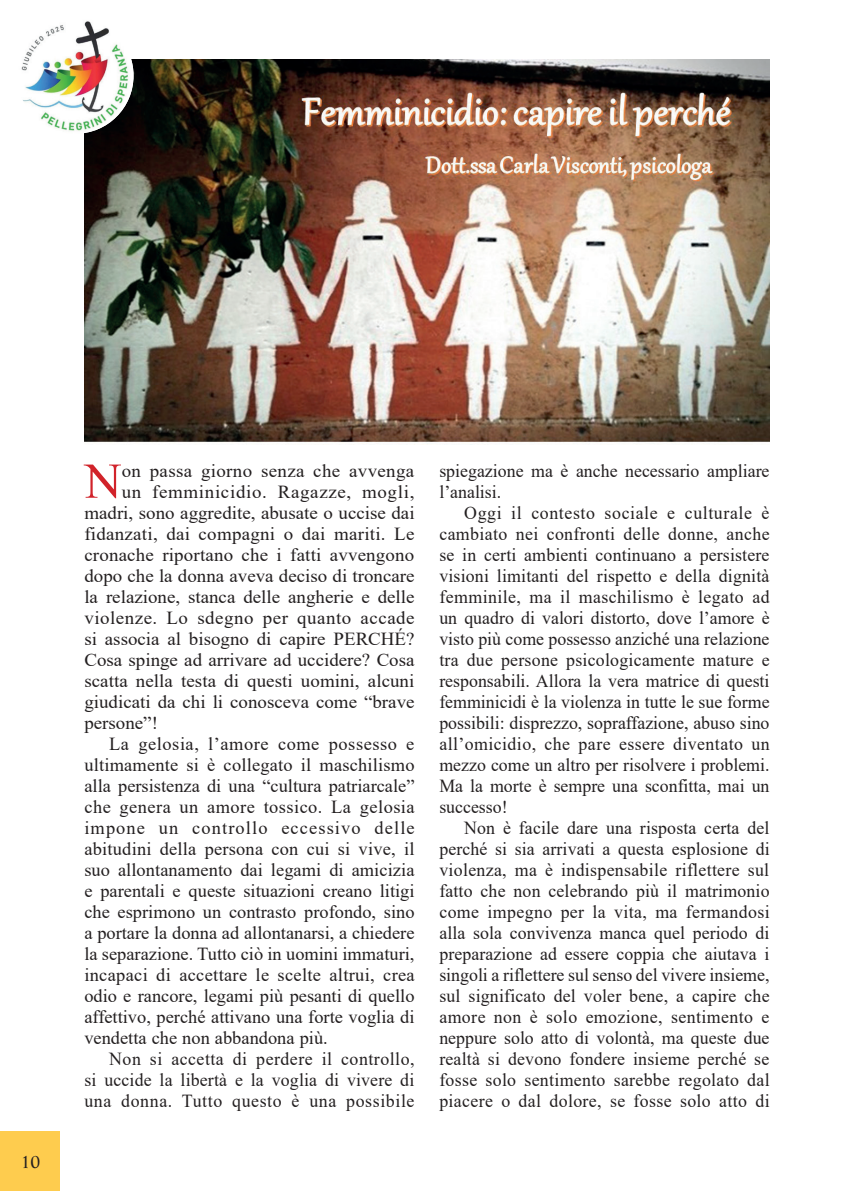
<style>
.page{position:relative;width:844px;height:1191px;background:#fff}
.page>*{position:absolute;margin:0;border:0;box-sizing:border-box;transform-origin:0 0}
.t1{font:50.05px "Times New Roman";color:#d1232a}
.t2{font:18.38px/21px "Times New Roman";color:#231f20;text-align:justify}
.t3{font:18.38px "Times New Roman";letter-spacing:.025em;color:#231f20}
.t4{font:18.38px "Times New Roman";letter-spacing:.03em;color:#231f20}
.t5{font:18.38px "Times New Roman";letter-spacing:.035em;color:#231f20}
.t6{font:18.38px "Times New Roman";letter-spacing:.06em;color:#231f20}
.t7{font:18.38px "Times New Roman";letter-spacing:.02em;color:#231f20}
.t8{font:17.5px "Life";color:#231f20}
</style>
<div class="page">
<div style="left:0;top:1131px;width:60px;height:60px;background:#fecc4e"></div>
<img style="left:84px;top:60px;width:685px;height:385px">
<img style="left:21px;top:21px;width:112px;height:113px">
<p class="t8" style="left:21px;top:1151px;width:21px">10</p>
<h1 class="t1" style="left:84px;top:446px;width:39px">N</h1>
<p class="t7" style="left:122px;top:457px;width:294px">on passa giorno senza che avvenga</p>
<p class="t5" style="left:122px;top:478px;width:294px">un femminicidio. Ragazze, mogli,</p>
<p class="t2" style="left:84px;top:501px;width:331px">madri, sono aggredite, abusate o uccise dai</p>
<p class="t2" style="left:84px;top:522px;width:331px">fidanzati, dai compagni o dai mariti. Le</p>
<p class="t2" style="left:84px;top:543px;width:331px">cronache riportano che i fatti avvengono</p>
<p class="t2" style="left:84px;top:564px;width:331px">dopo che la donna aveva deciso di troncare</p>
<p class="t2" style="left:84px;top:585px;width:331px">la relazione, stanca delle angherie e delle</p>
<p class="t3" style="left:84px;top:604px;width:331px">violenze. Lo sdegno per quanto accade</p>
<p class="t2" style="left:84px;top:627px;width:331px">si associa al bisogno di capire PERCHÉ?</p>
<p class="t2" style="left:84px;top:648px;width:331px">Cosa spinge ad arrivare ad uccidere? Cosa</p>
<p class="t2" style="left:84px;top:669px;width:331px">scatta nella testa di questi uomini, alcuni</p>
<p class="t2" style="left:84px;top:690px;width:331px">giudicati da chi li conosceva come “brave</p>
<p class="t2" style="left:84px;top:711px;width:75px">persone”!</p>
<p class="t4" style="left:109px;top:730px;width:307px">La gelosia, l’amore come possesso e</p>
<p class="t2" style="left:84px;top:753px;width:331px">ultimamente si è collegato il maschilismo</p>
<p class="t2" style="left:84px;top:774px;width:331px">alla persistenza di una “cultura patriarcale”</p>
<p class="t3" style="left:84px;top:793px;width:332px">che genera un amore tossico. La gelosia</p>
<p class="t6" style="left:84px;top:814px;width:332px">impone un controllo eccessivo delle</p>
<p class="t2" style="left:84px;top:837px;width:331px">abitudini della persona con cui si vive, il</p>
<p class="t2" style="left:84px;top:858px;width:331px">suo allontanamento dai legami di amicizia</p>
<p class="t2" style="left:84px;top:879px;width:331px">e parentali e queste situazioni creano litigi</p>
<p class="t2" style="left:84px;top:900px;width:331px">che esprimono un contrasto profondo, sino</p>
<p class="t2" style="left:84px;top:921px;width:331px">a portare la donna ad allontanarsi, a chiedere</p>
<p class="t2" style="left:84px;top:942px;width:331px">la separazione. Tutto ciò in uomini immaturi,</p>
<p class="t2" style="left:84px;top:963px;width:332px">incapaci di accettare le scelte altrui, crea</p>
<p class="t2" style="left:84px;top:984px;width:331px">odio e rancore, legami più pesanti di quello</p>
<p class="t2" style="left:84px;top:1005px;width:331px">affettivo, perché attivano una forte voglia di</p>
<p class="t2" style="left:84px;top:1026px;width:245px">vendetta che non abbandona più.</p>
<p class="t4" style="left:109px;top:1045px;width:307px">Non si accetta di perdere il controllo,</p>
<p class="t2" style="left:84px;top:1068px;width:331px">si uccide la libertà e la voglia di vivere di</p>
<p class="t5" style="left:84px;top:1087px;width:331px">una donna. Tutto questo è una possibile</p>
<p class="t2" style="left:439px;top:459px;width:331px">spiegazione ma è anche necessario ampliare l’analisi.</p>
<p class="t2" style="left:439px;top:501px;width:332px;text-indent:25px">Oggi il contesto sociale e culturale è cambiato nei confronti delle donne, anche se in certi ambienti continuano a persistere visioni limitanti del rispetto e della dignità femminile, ma il maschilismo è legato ad un quadro di valori distorto, dove l’amore è visto più come possesso anziché una relazione tra due persone psicologicamente mature e responsabili. Allora la vera matrice di questi femminicidi è la violenza in tutte le sue forme possibili: disprezzo, sopraffazione, abuso sino all’omicidio, che pare essere diventato un mezzo come un altro per risolvere i problemi.<br>Ma la morte è sempre una sconfitta, mai un successo!</p>
<p class="t2" style="left:439px;top:816px;width:332px;text-indent:25px">Non è facile dare una risposta certa del perché si sia arrivati a questa esplosione di violenza, ma è indispensabile riflettere sul fatto che non celebrando più il matrimonio come impegno per la vita, ma fermandosi alla sola convivenza manca quel periodo di preparazione ad essere coppia che aiutava i singoli a riflettere sul senso del vivere insieme, sul significato del voler bene, a capire che amore non è solo emozione, sentimento e neppure solo atto di volontà, ma queste due realtà si devono fondere insieme perché se fosse solo sentimento sarebbe regolato dal piacere o dal dolore, se fosse solo atto di</p>
</div>
